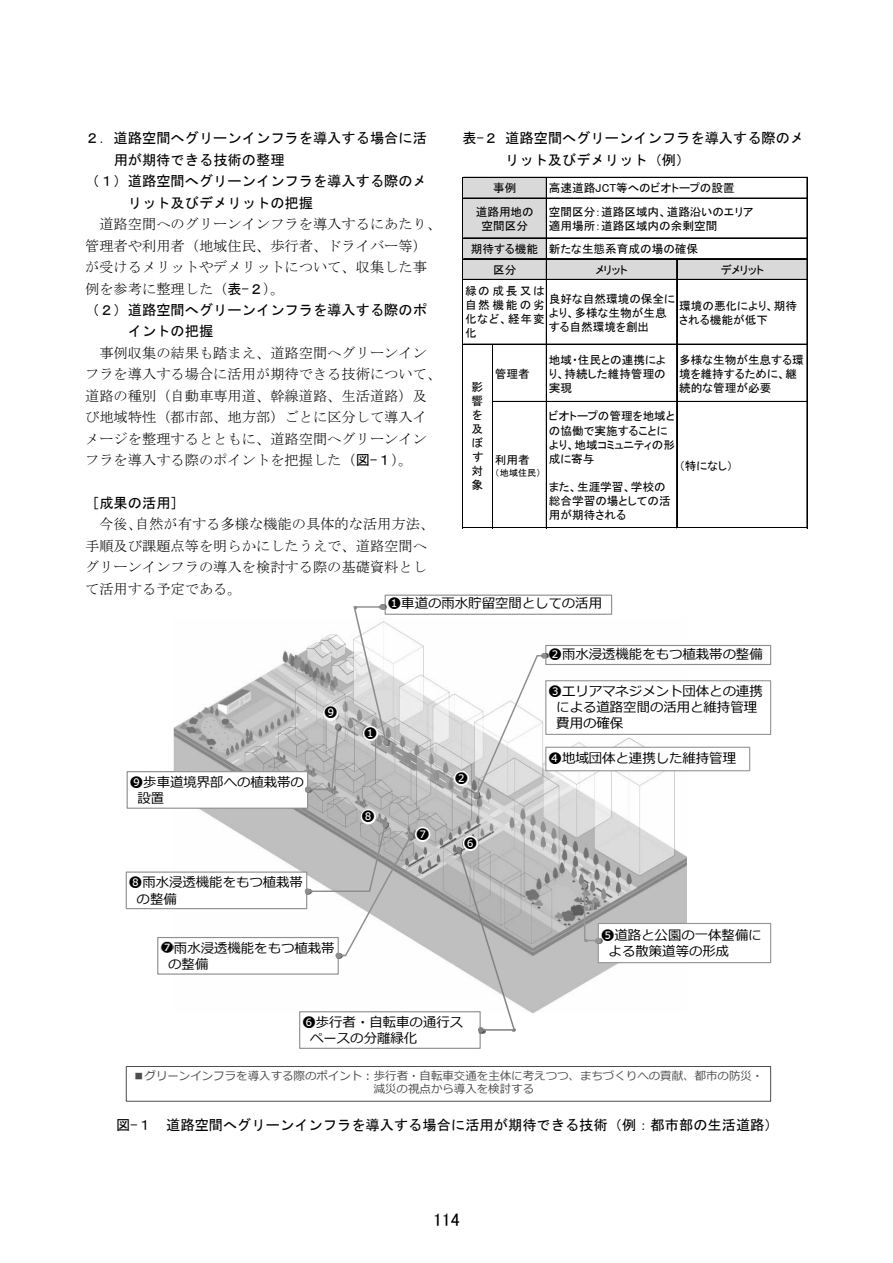
<style>
.page{position:relative;width:893px;height:1263px;background:#fff}
.page>*{position:absolute;margin:0;border:0;box-sizing:border-box;transform-origin:0 0}
.t1{font:18px "MS P Gothic";color:#000}
.t2{font:14.25px/21.5px "MS Mincho";color:#000}
.t3{font:14.25px/21.5px "MS Gothic";color:#000}
.t4{font:13.35px/16.5px "Meiryo";color:#000}
.t5{font:11.55px/14.1px "MS P Gothic";color:#000}
.t6{font:11.4px/13.6px "Meiryo";color:#4d4d4d}
.t7{font:9.15px "MS P Gothic";color:#000}
.s1{font-family:"MS Gothic"}
</style>
<div class="page">
<div style="left:463px;top:178px;width:84px;height:81px;background:#d9d9d9"></div>
<div style="left:463px;top:259px;width:345px;height:21px;background:#d9d9d9"></div>
<hr style="left:463px;top:177px;width:345px;height:1px;background:#000">
<hr style="left:463px;top:198px;width:345px;height:1px;background:#000">
<hr style="left:463px;top:238px;width:345px;height:1px;background:#000">
<hr style="left:463px;top:258px;width:345px;height:1px;background:#000">
<hr style="left:463px;top:259px;width:345px;height:1px;background:#000">
<hr style="left:463px;top:279px;width:345px;height:1px;background:#000">
<hr style="left:463px;top:344px;width:345px;height:1px;background:#000">
<hr style="left:493px;top:401px;width:315px;height:1px;background:#000">
<hr style="left:462px;top:177px;width:1px;height:351px;background:#000">
<hr style="left:492px;top:345px;width:1px;height:183px;background:#000">
<hr style="left:546px;top:178px;width:1px;height:350px;background:#000">
<hr style="left:677px;top:259px;width:1px;height:269px;background:#000">
<hr style="left:463px;top:527px;width:345px;height:1px;background:#000">
<hr style="left:463px;top:528px;width:345px;height:1px;background:#000">
<hr style="left:807px;top:178px;width:1px;height:350px;background:#000">
<img style="left:174px;top:626px;width:512px;height:386px">
<div style="left:323px;top:706px;width:15px;height:15px;background:#fff;border-radius:50%"></div>
<div style="left:127px;top:772px;width:181px;height:36px;background:#fff"></div>
<div style="left:127px;top:771px;width:181px;height:38px;border:1px solid #8e8e8e"></div>
<img style="left:304px;top:722px;width:40px;height:73px">
<svg style="left:305px;top:723px;width:36px;height:69px;background:#b5b5b5"></svg>
<div style="left:385px;top:595px;width:227px;height:20px;border:1px solid #8e8e8e"></div>
<img style="left:353px;top:603px;width:38px;height:145px">
<svg style="left:353px;top:604px;width:36px;height:141px"></svg>
<div style="left:454px;top:771px;width:15px;height:15px;background:#fff;border-radius:50%"></div>
<div style="left:546px;top:645px;width:225px;height:19px;background:#fff"></div>
<div style="left:545px;top:645px;width:226px;height:20px;border:1px solid #8e8e8e"></div>
<img style="left:473px;top:652px;width:77px;height:148px">
<svg style="left:473px;top:653px;width:74px;height:145px"></svg>
<div style="left:546px;top:681px;width:225px;height:53px;background:#fff"></div>
<div style="left:545px;top:680px;width:226px;height:55px;border:1px solid #969696"></div>
<div style="left:546px;top:747px;width:204px;height:24px;background:#fff"></div>
<div style="left:545px;top:747px;width:205px;height:24px;border:1px solid #969696"></div>
<div style="left:598px;top:923px;width:173px;height:40px;background:#fff"></div>
<div style="left:598px;top:923px;width:173px;height:40px;border:1px solid #969696"></div>
<img style="left:581px;top:881px;width:23px;height:65px">
<svg style="left:582px;top:882px;width:19px;height:61px"></svg>
<div style="left:415px;top:827px;width:15px;height:15px;background:#fff;border-radius:50%"></div>
<div style="left:361px;top:809px;width:15px;height:15px;background:#fff;border-radius:50%"></div>
<div style="left:463px;top:836px;width:15px;height:15px;background:#fff;border-radius:50%"></div>
<div style="left:126px;top:872px;width:181px;height:37px;background:#fff"></div>
<div style="left:126px;top:871px;width:181px;height:38px;border:1px solid #8e8e8e"></div>
<div style="left:158px;top:937px;width:180px;height:37px;background:#fff"></div>
<div style="left:157px;top:937px;width:182px;height:38px;border:1px solid #8e8e8e"></div>
<img style="left:304px;top:820px;width:87px;height:72px">
<img style="left:336px;top:833px;width:80px;height:128px">
<svg style="left:305px;top:821px;width:109px;height:137px"></svg>
<div style="left:299px;top:1011px;width:182px;height:38px;border:1px solid #8e8e8e"></div>
<img style="left:455px;top:845px;width:63px;height:190px">
<svg style="left:456px;top:846px;width:59px;height:187px"></svg>
<div style="left:126px;top:1066px;width:645px;height:36px;border:1px solid #4d4d4d"></div>
<svg style="left:161px;top:941px;width:13px;height:12px"></svg>
<p class="t3" style="left:505px;top:128px;width:301px;text-indent:-43px">表-２ 道路空間へグリーンインフラを導入する際のメリット及びデメリット（例）</p>
<p class="t3" style="left:85px;top:128px;width:343px">２．道路空間へグリーンインフラを導入する場合に活</p>
<p class="t3" style="left:114px;top:149px;width:172px">用が期待できる技術の整理</p>
<p class="t3" style="left:85px;top:170px;width:343px">（１）道路空間へグリーンインフラを導入する際のメ</p>
<p class="t3" style="left:128px;top:192px;width:187px">リット及びデメリットの把握</p>
<p class="t2" style="left:85px;top:213px;width:358px;text-indent:14px">道路空間へのグリーンインフラを導入するにあたり、管理者や利用者（地域住民、歩行者、ドライバー等）が受けるメリットやデメリットについて、収集した事例を参考に整理した（<span class="s1">表-２</span>）。</p>
<p class="t3" style="left:128px;top:299px;width:301px;text-indent:-43px">（２）道路空間へグリーンインフラを導入する際のポイントの把握</p>
<p class="t2" style="left:85px;top:342px;width:358px;text-indent:14px">事例収集の結果も踏まえ、道路空間へグリーンインフラを導入する場合に活用が期待できる技術について、道路の種別（自動車専用道、幹線道路、生活道路）及び地域特性（都市部、地方部）ごとに区分して導入イメージを整理するとともに、道路空間へグリーンインフラを導入する際のポイントを把握した（<span class="s1">図-１</span>）。</p>
<p class="t3" style="left:85px;top:492px;width:101px">［成果の活用］</p>
<p class="t2" style="left:85px;top:513px;width:351px;text-indent:14px">今後、自然が有する多様な機能の具体的な活用方法、手順及び課題点等を明らかにしたうえで、道路空間へグリーンインフラの導入を検討する際の基礎資料として活用する予定である。</p>
<p class="t5" style="left:493px;top:181px;width:25px">事例</p>
<p class="t5" style="left:549px;top:181px;width:187px">高速道路JCT等へのビオトープの設置</p>
<p class="t5" style="left:476px;top:204px;width:60px;text-align:center">道路用地の空間区分</p>
<p class="t5" style="left:549px;top:204px;width:206px">空間区分：道路区域内、道路沿いのエリア適用場所：道路区域内の余剰空間</p>
<p class="t5" style="left:493px;top:238px;width:207px;line-height:20.7px;text-indent:-22px">期待する機能 新たな生態系育成の場の確保区分</p>
<p class="t5" style="left:595px;top:263px;width:34px">メリット</p>
<p class="t5" style="left:721px;top:263px;width:45px">デメリット</p>
<p class="t5" style="left:549px;top:291px;width:128px">良好な自然環境の保全により、多様な生物が生息する自然環境を創出</p>
<p class="t5" style="left:679px;top:299px;width:119px">環境の悪化により、期待される機能が低下</p>
<p class="t5" style="left:465px;top:284px;width:81px;text-align:justify">緑の成長又は自然機能の劣化など、経年変化</p>
<p class="t5" style="left:549px;top:353px;width:119px;text-align:justify">地域・住民との連携により、持続した維持管理の実現</p>
<p class="t5" style="left:679px;top:353px;width:126px">多様な生物が生息する環境を維持するために、継続的な管理が必要</p>
<p class="t5" style="left:495px;top:367px;width:36px">管理者</p>
<p class="t5" style="left:472px;top:379px;width:14px;text-align:justify">影響を及ぼす対象</p>
<p class="t5" style="left:549px;top:409px;width:128px">ビオトープの管理を地域との協働で実施することにより、地域コミュニティの形成に寄与</p>
<p class="t5" style="left:549px;top:480px;width:124px">また、生涯学習、学校の総合学習の場としての活用が期待される</p>
<p class="t5" style="left:495px;top:452px;width:36px">利用者</p>
<p class="t7" style="left:495px;top:468px;width:48px">（地域住民）</p>
<p class="t5" style="left:679px;top:458px;width:55px">（特になし）</p>
<p class="t4" style="left:388px;top:596px;width:216px">❶⾞道の⾬⽔貯留空間としての活⽤</p>
<p class="t4" style="left:324px;top:705px;width:15px">❾</p>
<p class="t4" style="left:138px;top:774px;width:168px;text-indent:-8px">❾歩⾞道境界部への植栽帯の設置</p>
<p class="t4" style="left:137px;top:875px;width:168px;text-indent:-8px">❽⾬⽔浸透機能をもつ植栽帯の整備</p>
<p class="t4" style="left:168px;top:940px;width:168px;text-indent:-8px">❽⾬⽔浸透機能をもつ植栽帯の整備</p>
<p class="t4" style="left:364px;top:725px;width:15px">❶</p>
<p class="t4" style="left:361px;top:809px;width:15px">❽</p>
<p class="t4" style="left:416px;top:826px;width:15px">❼</p>
<p class="t4" style="left:455px;top:771px;width:15px">❷</p>
<p class="t4" style="left:464px;top:835px;width:15px">❻</p>
<p class="t4" style="left:549px;top:646px;width:216px">❷⾬⽔浸透機能をもつ植栽帯の整備</p>
<p class="t4" style="left:556px;top:684px;width:208px;line-height:16px;text-indent:-8px">❸エリアマネジメント団体との連携による道路空間の活⽤と維持管理費⽤の確保</p>
<p class="t4" style="left:549px;top:750px;width:189px">❹地域団体と連携した維持管理</p>
<p class="t4" style="left:609px;top:927px;width:155px;line-height:16px;text-indent:-8px">❺道路と公園の⼀体整備による散策道等の形成</p>
<p class="t4" style="left:310px;top:1014px;width:155px;text-indent:-8px">❻歩⾏者・⾃転⾞の通⾏スペースの分離緑化</p>
<p class="t6" style="left:374px;top:1069px;width:391px;text-indent:-241px">■グリーンインフラを導⼊する際のポイント︓歩⾏者・⾃転⾞交通を主体に考えつつ、まちづくりへの貢献、都市の防災・減災の視点から導⼊を検討する</p>
<p class="t3" style="left:116px;top:1114px;width:664px">図-１ 道路空間へグリーンインフラを導入する場合に活用が期待できる技術（例：都市部の生活道路）</p>
<p class="t1" style="left:433px;top:1211px;width:28px">114</p>
</div>
